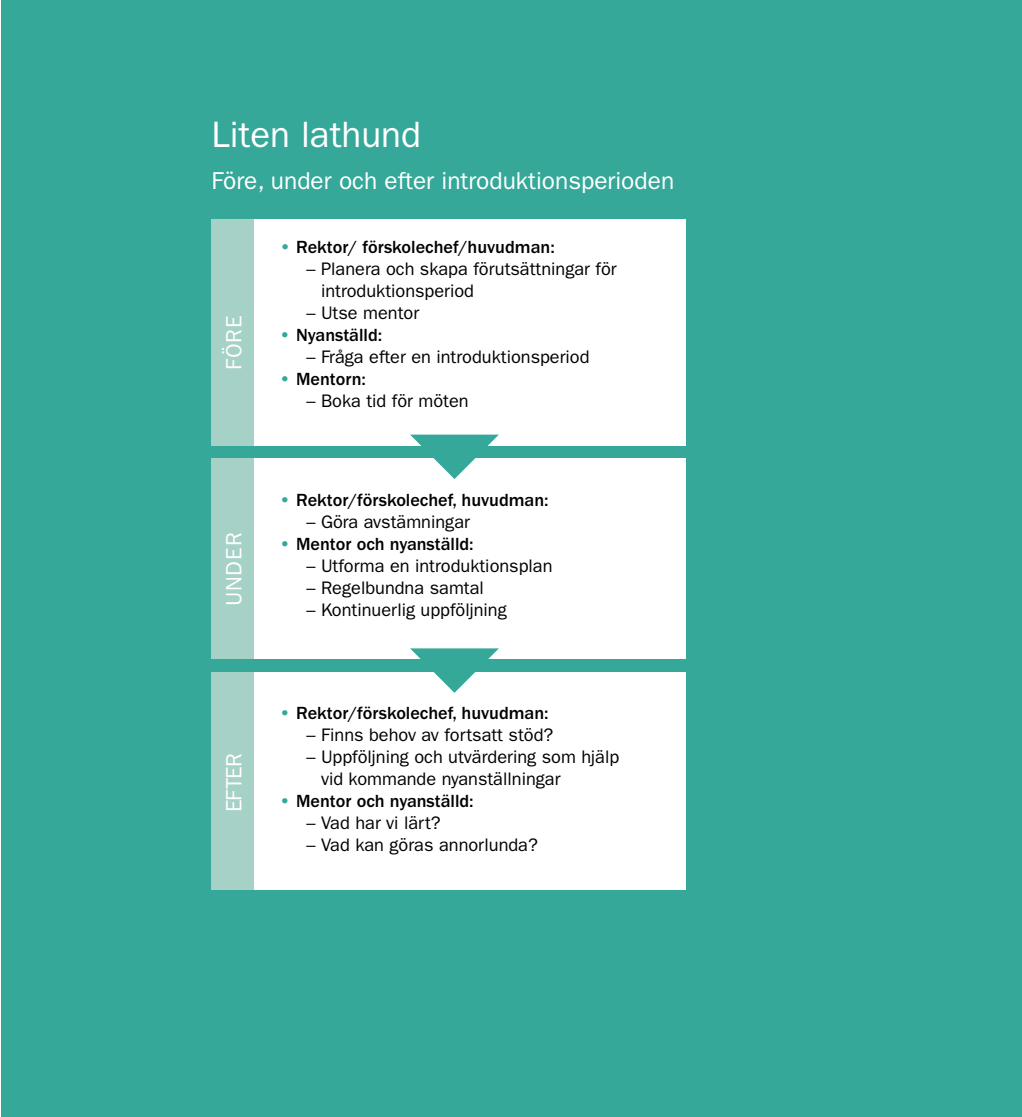
<style>
.page{position:relative;width:1022px;height:1117px;background:#fff}
.page>*{position:absolute;margin:0;border:0;box-sizing:border-box;transform-origin:0 0}
.t1{font:36.75px "Franklin Gothic LT";color:#fff}
.t2{font:24.5px "Franklin Gothic LT";color:#fff}
.t3{font:22.22px "Franklin Gothic LT";letter-spacing:.01em;color:#fff}
.t4{font:18.2px/22.1px "Franklin Gothic LT";color:#000}
.t5{font:500 18.2px "Franklin Gothic LT";color:#000}
.s1{font-weight:600;color:#35a899}
</style>
<div class="page">
<div style="left:1px;top:0;width:1021px;height:1116px;background:#35a899"></div>
<div style="left:211px;top:458px;width:44px;height:200px;background:#a5d1c7"></div>
<div style="left:211px;top:220px;width:44px;height:226px;background:#a5d1c7"></div>
<div style="left:255px;top:220px;width:431px;height:226px;background:#fff"></div>
<div style="left:255px;top:458px;width:431px;height:200px;background:#fff"></div>
<div style="left:211px;top:671px;width:44px;height:218px;background:#a5d1c7"></div>
<div style="left:255px;top:671px;width:431px;height:218px;background:#fff"></div>
<svg style="left:410px;top:434px;width:89px;height:45px"></svg>
<svg style="left:410px;top:648px;width:89px;height:44px"></svg>
<h1 class="t1" style="left:211px;top:113px;width:211px">Liten lathund</h1>
<h2 class="t2" style="left:211px;top:166px;width:464px">Före, under och efter introduktionsperioden</h2>
<p class="t3" style="left:221px;top:370px;width:56px;rotate:-90deg">FÖRE</p>
<p class="t3" style="left:221px;top:606px;width:75px;rotate:-90deg">UNDER</p>
<p class="t3" style="left:221px;top:812px;width:61px;rotate:-90deg">EFTER</p>
<p class="t5" style="left:280px;top:237px;width:277px"><span class="s1">•</span> Rektor/ förskolechef/huvudman:</p>
<p class="t4" style="left:321px;top:258px;width:297px;text-indent:-15px">– Planera och skapa förutsättningar för introduktionsperiod</p>
<p class="t4" style="left:306px;top:302px;width:114px">– Utse mentor</p>
<p class="t5" style="left:280px;top:325px;width:104px"><span class="s1">•</span> Nyanställd:</p>
<p class="t4" style="left:306px;top:346px;width:285px">– Fråga efter en introduktionsperiod</p>
<p class="t5" style="left:280px;top:369px;width:88px"><span class="s1">•</span> Mentorn:</p>
<p class="t4" style="left:306px;top:390px;width:164px">– Boka tid för möten</p>
<p class="t5" style="left:280px;top:489px;width:271px"><span class="s1">•</span> Rektor/förskolechef, huvudman:</p>
<p class="t4" style="left:306px;top:510px;width:165px">– Göra avstämningar</p>
<p class="t5" style="left:280px;top:533px;width:196px"><span class="s1">•</span> Mentor och nyanställd:</p>
<p class="t4" style="left:306px;top:554px;width:248px">– Utforma en introduktionsplan</p>
<p class="t4" style="left:306px;top:576px;width:179px">– Regelbundna samtal</p>
<p class="t4" style="left:306px;top:598px;width:202px">– Kontinuerlig uppföljning</p>
<p class="t5" style="left:280px;top:702px;width:271px"><span class="s1">•</span> Rektor/förskolechef, huvudman:</p>
<p class="t4" style="left:306px;top:723px;width:248px">– Finns behov av fortsatt stöd?</p>
<p class="t4" style="left:321px;top:745px;width:300px;text-indent:-15px">– Uppföljning och utvärdering som hjälp vid kommande nyanställningar</p>
<p class="t5" style="left:280px;top:790px;width:196px"><span class="s1">•</span> Mentor och nyanställd:</p>
<p class="t4" style="left:306px;top:811px;width:136px">– Vad har vi lärt?</p>
<p class="t4" style="left:306px;top:833px;width:233px">– Vad kan göras annorlunda?</p>
</div>
